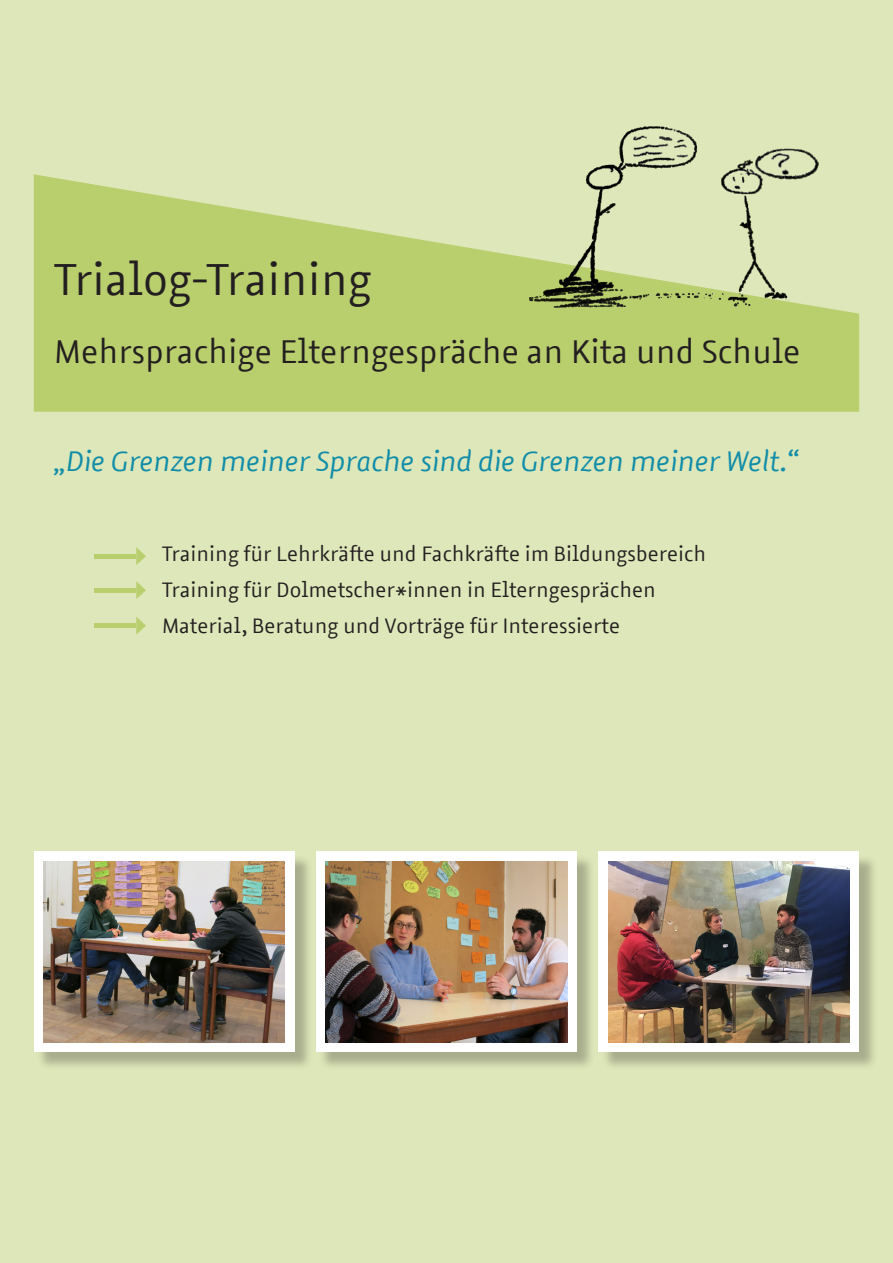
<style>
.page{position:relative;width:893px;height:1263px;background:#dee7b9}
.page>*{position:absolute;margin:0;border:0;box-sizing:border-box;transform-origin:0 0}
.t1{font:45px "Azuro";color:#231f20}
.t2{font:33px "Azuro";color:#231f20}
.t3{font:italic 28.5px "Azuro";color:#118da9}
.t4{font:21px "Azuro";color:#231f20}
</style>
<div class="page">
<div style="left:318px;top:854px;width:277px;height:216px;background:#231f20;opacity:.29"></div>
<div style="left:316px;top:851px;width:261px;height:201px;background:#fff"></div>
<svg style="left:34px;top:174px;width:825px;height:238px;fill:#b9ce6d"></svg>
<div style="left:95px;top:554px;width:41px;height:5px;background:#b9ce6d"></div>
<svg style="left:136px;top:547px;width:10px;height:18px"></svg>
<div style="left:95px;top:588px;width:41px;height:5px;background:#b9ce6d"></div>
<svg style="left:136px;top:581px;width:10px;height:18px"></svg>
<hr style="left:95px;top:624px;width:41px;height:4px;background:#b9ce6d">
<svg style="left:136px;top:617px;width:10px;height:17px"></svg>
<div style="left:601px;top:854px;width:277px;height:216px;background:#231f20;opacity:.29"></div>
<div style="left:598px;top:851px;width:261px;height:201px;background:#fff"></div>
<img style="left:326px;top:861px;width:241px;height:181px">
<img style="left:608px;top:861px;width:242px;height:181px">
<div style="left:36px;top:854px;width:277px;height:216px;background:#231f20;opacity:.29"></div>
<div style="left:34px;top:851px;width:260px;height:201px;background:#fff"></div>
<img style="left:43px;top:861px;width:242px;height:181px">
<img style="left:527px;top:126px;width:298px;height:191px">
<p class="t1" style="left:54px;top:247px;width:319px">Trialog-Training</p>
<p class="t2" style="left:54px;top:328px;width:748px">Mehrsprachige Elterngespräche an Kita und Schule</p>
<p class="t3" style="left:54px;top:441px;width:746px">„Die Grenzen meiner Sprache sind die Grenzen meiner Welt.“</p>
<p class="t4" style="left:162px;top:538px;width:546px">Training für Lehrkräfte und Fachkräfte im Bildungsbereich</p>
<p class="t4" style="left:162px;top:574px;width:495px">Training für Dolmetscher*innen in Elterngesprächen</p>
<p class="t4" style="left:162px;top:610px;width:460px">Material, Beratung und Vorträge für Interessierte</p>
</div>
